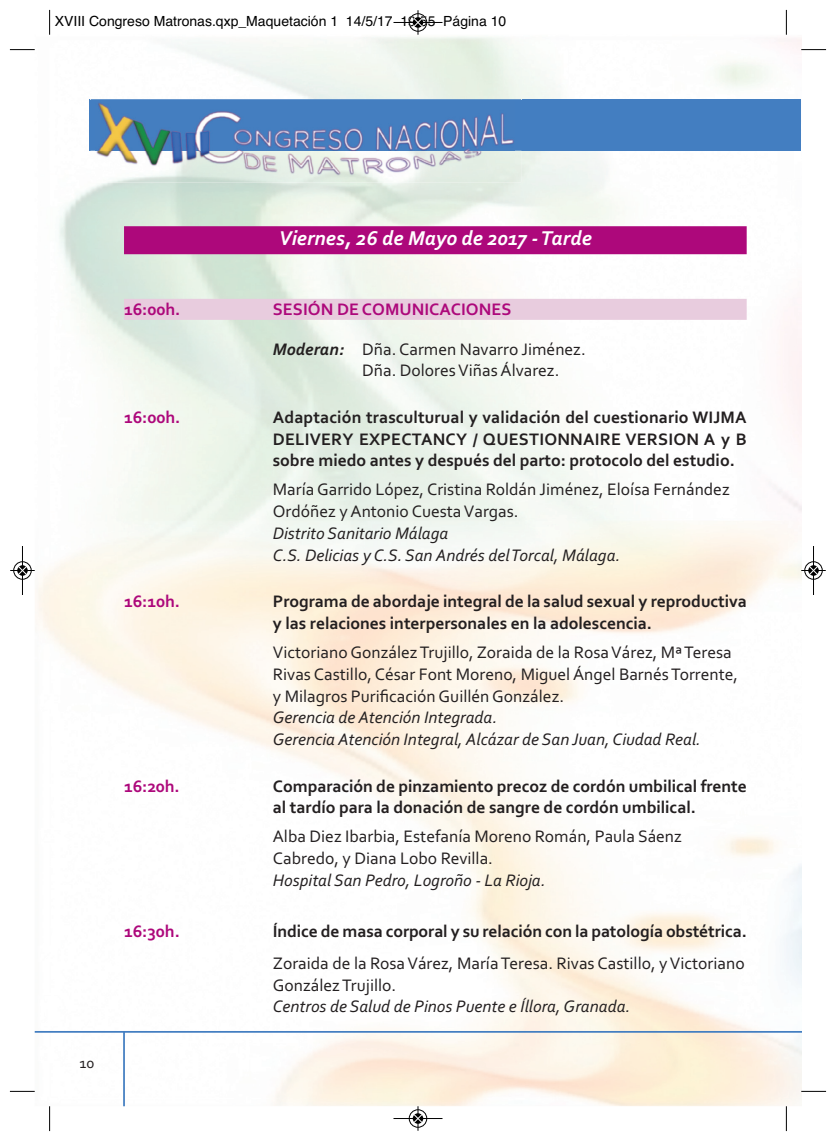
<style>
.page{position:relative;width:836px;height:1141px;background:#fff}
.page>*{position:absolute;margin:0;border:0;box-sizing:border-box;transform-origin:0 0}
.t1{font:italic 700 21px "Corbel";color:#fff}
.t2{font:17.5px/21.7px "Corbel";color:#231f20}
.t3{font:700 17.5px/21.7px "Corbel";color:#231f20}
.t4{font:italic 17.5px/21.7px "Corbel";color:#231f20}
.t5{font:700 17.5px "Corbel";color:#ad087b}
.t6{font:15.4px "Corbel";color:#231f20}
.t7{font:14px "Helvetica";color:#000}
.s1{font-weight:700;font-style:italic}
</style>
<div class="page">
<img style="left:36px;top:37px;width:765px;height:1069px">
<div style="left:89px;top:99px;width:712px;height:51px;background:#437ec1"></div>
<hr style="left:35px;top:1031px;width:766px;height:2px;background:#437ec1">
<hr style="left:123px;top:1032px;width:2px;height:74px;background:#437ec1">
<img style="left:91px;top:97px;width:430px;height:86px">
<img style="left:96px;top:102px;width:419px;height:74px">
<div style="left:124px;top:226px;width:623px;height:28px;background:#ad087b"></div>
<div style="left:124px;top:299px;width:623px;height:21px;background:#e8ccde"></div>
<svg style="left:49px;top:10px;width:1px;height:25px"></svg>
<svg style="left:10px;top:49px;width:25px;height:1px"></svg>
<svg style="left:786px;top:10px;width:1px;height:25px"></svg>
<svg style="left:801px;top:49px;width:25px;height:1px"></svg>
<svg style="left:49px;top:1106px;width:1px;height:25px"></svg>
<svg style="left:10px;top:1091px;width:25px;height:1px"></svg>
<svg style="left:786px;top:1106px;width:1px;height:25px"></svg>
<svg style="left:801px;top:1091px;width:25px;height:1px"></svg>
<div style="left:409px;top:13px;width:18px;height:19px;border:1px solid #fff;border-radius:50%"></div>
<hr style="left:393px;top:22px;width:49px;height:1px;background:#000">
<div style="left:409px;top:14px;width:18px;height:17px;border:1px solid #000;border-radius:50%"></div>
<svg style="left:413px;top:10px;width:9px;height:25px"></svg>
<div style="left:409px;top:1109px;width:18px;height:19px;border:1px solid #fff;border-radius:50%"></div>
<hr style="left:393px;top:1118px;width:49px;height:1px;background:#000">
<div style="left:409px;top:1110px;width:18px;height:17px;border:1px solid #000;border-radius:50%"></div>
<svg style="left:413px;top:1106px;width:9px;height:25px"></svg>
<div style="left:13px;top:561px;width:19px;height:19px;border:1px solid #fff;border-radius:50%"></div>
<hr style="left:22px;top:546px;width:1px;height:49px;background:#000">
<div style="left:14px;top:562px;width:17px;height:17px;border:1px solid #000;border-radius:50%"></div>
<svg style="left:10px;top:566px;width:25px;height:9px"></svg>
<div style="left:804px;top:561px;width:19px;height:19px;border:1px solid #fff;border-radius:50%"></div>
<hr style="left:813px;top:546px;width:1px;height:49px;background:#000">
<div style="left:804px;top:562px;width:18px;height:17px;border:1px solid #000;border-radius:50%"></div>
<svg style="left:801px;top:566px;width:25px;height:9px"></svg>
<p class="t7" style="left:55px;top:16px;width:453px">XVIII Congreso Matronas.qxp_Maquetación 1 14/5/17 19:55 Página 10</p>
<p class="t1" style="left:279px;top:230px;width:315px">Viernes, 26 de Mayo de 2017 ‐ Tarde</p>
<p class="t6" style="left:80px;top:1057px;width:16px">10</p>
<p class="t5" style="left:124px;top:303px;width:58px">16:00h.</p>
<p class="t5" style="left:273px;top:303px;width:240px">SESIÓN DE COMUNICACIONES</p>
<p class="t2" style="left:362px;top:340px;width:225px;text-indent:-89px"><span class="s1">Moderan:</span> Dña. Carmen Navarro Jiménez.<br>Dña. Dolores Viñas Álvarez.</p>
<p class="t5" style="left:124px;top:410px;width:58px">16:00h.</p>
<p class="t3" style="left:273px;top:408px;width:475px;text-align:justify">Adaptación trasculturual y validación del cuestionario WIJMA DELIVERY EXPECTANCY / QUESTIONNAIRE VERSION A y B sobre miedo antes y después del parto: protocolo del estudio.</p>
<p class="t2" style="left:273px;top:481px;width:458px">María Garrido López, Cristina Roldán Jiménez, Eloísa Fernández<br>Ordóñez y Antonio Cuesta Vargas.</p>
<p class="t4" style="left:273px;top:524px;width:349px">Distrito Sanitario Málaga<br>C.S. Delicias y C.S. San Andrés del Torcal, Málaga.</p>
<p class="t5" style="left:124px;top:595px;width:57px">16:10h.</p>
<p class="t3" style="left:273px;top:592px;width:475px">Programa de abordaje integral de la salud sexual y reproductiva y las relaciones interpersonales en la adolescencia.</p>
<p class="t2" style="left:273px;top:643px;width:467px">Victoriano González Trujillo, Zoraida de la Rosa Várez, Mª Teresa<br>Rivas Castillo, César Font Moreno, Miguel Ángel Barnés Torrente, y Milagros Purificación Guillén González.</p>
<p class="t4" style="left:273px;top:708px;width:430px">Gerencia de Atención Integrada.<br>Gerencia Atención Integral, Alcázar de San Juan, Ciudad Real.</p>
<p class="t5" style="left:124px;top:779px;width:57px">16:20h.</p>
<p class="t3" style="left:273px;top:777px;width:475px">Comparación de pinzamiento precoz de cordón umbilical frente al tardío para la donación de sangre de cordón umbilical.</p>
<p class="t2" style="left:273px;top:827px;width:411px">Alba Diez Ibarbia, Estefanía Moreno Román, Paula Sáenz<br>Cabredo, y Diana Lobo Revilla.</p>
<p class="t4" style="left:273px;top:871px;width:274px">Hospital San Pedro, Logroño ‐ La Rioja.</p>
<p class="t5" style="left:124px;top:925px;width:57px">16:30h.</p>
<p class="t3" style="left:273px;top:922px;width:475px">Índice de masa corporal y su relación con la patología obstétrica.</p>
<p class="t2" style="left:273px;top:954px;width:473px">Zoraida de la Rosa Várez, María Teresa. Rivas Castillo, y Victoriano<br>González Trujillo.</p>
<p class="t4" style="left:273px;top:997px;width:359px">Centros de Salud de Pinos Puente e Íllora, Granada.</p>
</div>
